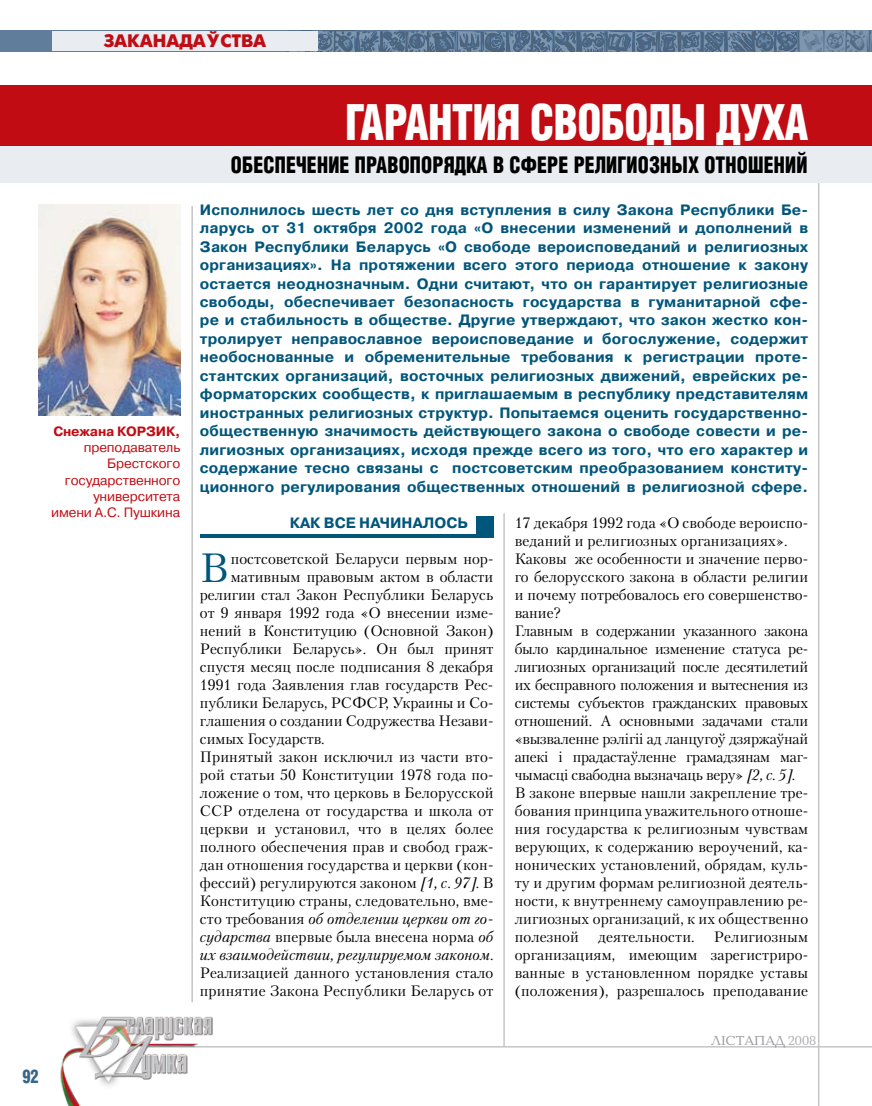
<style>
.page{position:relative;width:872px;height:1106px;background:#fff}
.page>*{position:absolute;margin:0;border:0;box-sizing:border-box;transform-origin:0 0}
.t1{font:700 47.85px "AG Letterica Cond L";letter-spacing:-.01em;color:#fff;scale:.9 1}
.t2{font:40.65px "Petersburg C";color:#00567b}
.t3{font:700 22.05px "AG Letterica Cond L";letter-spacing:.01em;color:#000;scale:.9 1}
.t4{font:18px "Futuris Extra C";color:#c10c13}
.t5{font:700 18px "AG Letterica Cond L";color:#386688;scale:.9 1}
.t6{font:15px/18px "Petersburg C";letter-spacing:.01em;color:#000}
.t7{font:700 15px/18.5px "Pragmatica C";letter-spacing:.01em;color:#00567b;text-align:justify}
.t8{font:italic 15px "Petersburg C";letter-spacing:.01em;color:#000}
.t9{font:13.5px/16.2px "Pragmatica C";letter-spacing:-.01em;color:#c10c13;text-align:right}
.t10{font:700 13.5px "Pragmatica C";letter-spacing:-.01em;color:#c10c13}
.t11{font:13.5px "Baltica C";color:#97979b}
.s1{font-style:italic}
.s2{font-style:normal}
.s3{color:#aeafb2}
</style>
<div class="page">
<img style="left:285px;top:30px;width:587px;height:1px">
<svg style="left:0;top:31px;width:871px;height:21px;background:#5f7995"></svg>
<div style="left:52px;top:31px;width:266px;height:20px;background:#e9ecf1"></div>
<hr style="left:146px;top:1046px;width:726px;height:1px;background:#c3c5c7">
<img style="left:60px;top:1002px;width:170px;height:104px">
<svg style="left:871px;top:31px;width:1px;height:21px"></svg>
<hr style="left:818px;top:162px;width:1px;height:944px;background:#c3c5c7">
<hr style="left:503px;top:513px;width:2px;height:533px;background:#c3c5c7">
<hr style="left:191px;top:206px;width:2px;height:796px;background:#c3c5c7">
<div style="left:0;top:85px;width:872px;height:61px;background:#c10c13"></div>
<div style="left:0;top:146px;width:871px;height:37px;background:#e9ecf1"></div>
<img style="left:39px;top:204px;width:141px;height:211px">
<div style="left:476px;top:516px;width:17px;height:21px;background:#00567b"></div>
<hr style="left:200px;top:534px;width:293px;height:3px;background:#00567b">
<p class="t4" style="left:104px;top:31px;width:164px">ЗАКАНАДАЎСТВА</p>
<p class="t10" style="left:53px;top:424px;width:128px">Снежана КОРЗИК,</p>
<p class="t9" style="left:51px;top:439px;width:131px">преподаватель<br>Брестского государственного университета имени А.С. Пушкина</p>
<p class="t5" style="left:23px;top:1065px;width:20px">92</p>
<h1 class="t1" style="left:345px;top:94px;width:516px">Гарантия свободы духа</h1>
<h3 class="t3" style="left:231px;top:151px;width:642px">Обеспечение правопорядка в сфере религиозных отношений</h3>
<p class="t7" style="left:200px;top:200px;width:610px">Исполнилось шесть лет со дня вступления в силу Закона Республики Бе&shy;ларусь от 31 октября 2002 года «О внесении изменений и дополнений в Закон Республики Беларусь «О свободе вероисповеданий и религиозных организациях». На протяжении всего этого периода отношение к закону остается неоднозначным. Одни считают, что он гарантирует религиозные свободы, обеспечивает безопасность государства в гуманитарной сфе&shy;ре и стабильность в обществе. Другие утверждают, что закон жестко кон&shy;тролирует неправославное вероисповедание и богослужение, содержит необоснованные и обременительные требования к регистрации проте&shy;стантских организаций, восточных религиозных движений, еврейских ре&shy;форматорских сообществ, к приглашаемым в республику представителям иностранных религиозных структур. Попытаемся оценить государственно&shy;общественную значимость действующего закона о свободе совести и ре&shy;лигиозных организациях, исходя прежде всего из того, что его характер и содержание тесно связаны с постсоветским преобразованием конститу&shy;ционного регулирования общественных отношений в религиозной сфере.</p>
<p class="t7" style="left:290px;top:513px;width:179px">КАК ВСЕ НАЧИНАЛОСЬ</p>
<h2 class="t2" style="left:200px;top:543px;width:30px">В</h2>
<p class="t6" style="left:231px;top:549px;width:264px">постсоветской Беларуси первым нор-</p>
<p class="t6" style="left:231px;top:567px;width:264px">мативным правовым актом в области</p>
<p class="t6" style="left:200px;top:585px;width:295px">религии стал Закон Республики Беларусь</p>
<p class="t6" style="left:200px;top:603px;width:295px">от 9 января 1992 года «О внесении изме-</p>
<p class="t6" style="left:200px;top:621px;width:295px">нений в Конституцию (Основной Закон)</p>
<p class="t6" style="left:200px;top:639px;width:295px">Республики Беларусь». Он был принят</p>
<p class="t6" style="left:200px;top:657px;width:295px">спустя месяц после подписания 8 декабря</p>
<p class="t6" style="left:200px;top:675px;width:295px">1991 года Заявления глав государств Рес-</p>
<p class="t6" style="left:200px;top:693px;width:295px">публики Беларусь, РСФСР, Украины и Со-</p>
<p class="t6" style="left:200px;top:711px;width:295px">глашения о создании Содружества Незави-</p>
<p class="t6" style="left:200px;top:729px;width:126px">симых Государств.</p>
<p class="t6" style="left:200px;top:747px;width:295px">Принятый закон исключил из части вто-</p>
<p class="t6" style="left:200px;top:765px;width:295px">рой статьи 50 Конституции 1978 года по-</p>
<p class="t6" style="left:200px;top:783px;width:295px">ложение о том, что церковь в Белорусской</p>
<p class="t6" style="left:200px;top:801px;width:295px">ССР отделена от государства и школа от</p>
<p class="t6" style="left:200px;top:819px;width:295px">церкви и установил, что в целях более</p>
<p class="t6" style="left:200px;top:837px;width:295px">полного обеспечения прав и свобод граж-</p>
<p class="t6" style="left:200px;top:855px;width:295px">дан отношения государства и церкви (кон-</p>
<p class="t6" style="left:200px;top:873px;width:295px">фессий) регулируются законом <span class="s1">[1, с. 97].</span> В</p>
<p class="t6" style="left:200px;top:891px;width:295px">Конституцию страны, следовательно, вме-</p>
<p class="t8" style="left:200px;top:910px;width:295px"><span class="s2">сто требования</span> об отделении церкви от го-</p>
<p class="t6" style="left:200px;top:927px;width:295px"><span class="s1">сударства</span> впервые была внесена норма <span class="s1">об</span></p>
<p class="t8" style="left:200px;top:946px;width:295px">их взаимодействии, регулируемом законом<span class="s2">.</span></p>
<p class="t6" style="left:200px;top:963px;width:295px">Реализацией данного установления стало</p>
<p class="t6" style="left:200px;top:981px;width:295px">принятие Закона Республики Беларусь от</p>
<p class="t6" style="left:514px;top:513px;width:295px">17 декабря 1992 года «О свободе вероиспо&shy;веданий и религиозных организациях».<br>Каковы же особенности и значение перво&shy;го белорусского закона в области религии и почему потребовалось его совершенство&shy;вание?<br>Главным в содержании указанного закона было кардинальное изменение статуса ре&shy;лигиозных организаций после десятилетий их бесправного положения и вытеснения из системы субъектов гражданских правовых отношений. А основными задачами стали «вызваленне рэлігіі ад ланцугоў дзяржаўнай апекі і прадастаўленне грамадзянам маг&shy;чымасці свабодна вызначаць веру» <span class="s1">[2, с. 5].<br></span>В законе впервые нашли закрепление тре&shy;бования принципа уважительного отноше&shy;ния государства к религиозным чувствам верующих, к содержанию вероучений, ка&shy;нонических установлений, обрядам, куль&shy;ту и другим формам религиозной деятель&shy;ности, к внутреннему самоуправлению ре&shy;лигиозных организаций, к их общественно полезной</p>
<p class="t6" style="left:514px;top:927px;width:295px;text-align:justify;text-indent:199px">Религиозным организациям, имеющим зарегистриро&shy;ванные в установленном порядке уставы (положения), разрешалось преподавание</p>
<p class="t6" style="left:598px;top:927px;width:98px">деятельности.</p>
<p class="t11" style="left:711px;top:1033px;width:107px">лІстапад <span class="s3">2008</span></p>
</div>
